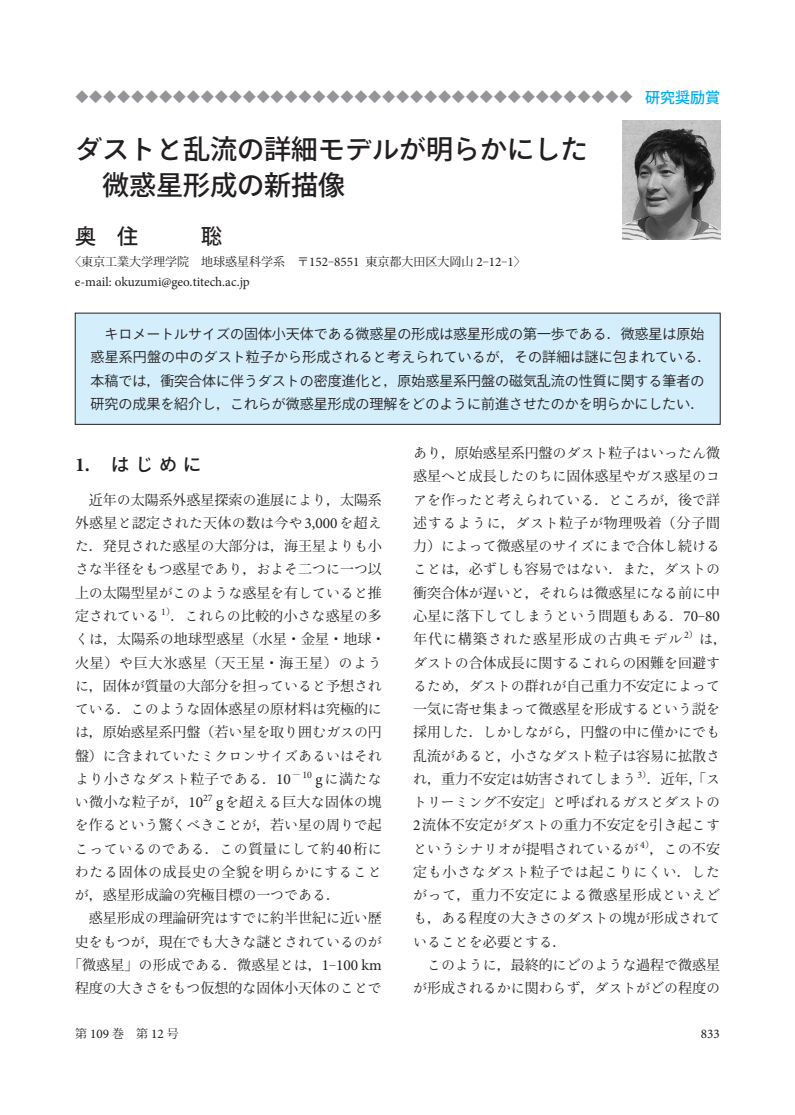
<style>
.page{position:relative;width:795px;height:1115px;background:#fff}
.page>*{position:absolute;margin:0;border:0;box-sizing:border-box;transform-origin:0 0}
.t1{font:500 27px "Ryo Gothic Plus N";color:#231f20}
.t2{font:500 27px "Koz Go Pro";color:#231f20}
.t3{font:500 18px "Ryo Gothic Plus N";color:#231f20}
.t4{font:500 15px "Koz Go Pro";color:#00aeef}
.t5{font:13.95px/23.2px "Ryo Text Plus N";color:#231f20}
.t6{font:13.95px/23.2px "Koz Min Pro";letter-spacing:.01em;color:#231f20;text-align:justify}
.t7{font:13.95px "Ryo Gothic Plus N";letter-spacing:.005em;color:#231f20}
.t8{font:13.95px "Koz Go Pro";color:#231f20}
.t9{font:13.95px "Koz Min Pro";color:#939598}
.t10{font:13.95px/23.2px "Koz Min Pro";letter-spacing:.035em;color:#231f20}
.t11{font:13.95px "Koz Min Pro";letter-spacing:.055em;color:#231f20}
.t12{font:13.95px "Ryo Text Plus N";letter-spacing:.025em;color:#231f20}
.t13{font:13.95px "Koz Min Pro";letter-spacing:.075em;color:#231f20}
.t14{font:13.2px "Minion Pro";color:#231f20}
.t15{font:12px "Koz Min Pro";color:#231f20}
.s1{font-family:"Koz Go Pro"}
.s2{font-family:"Ryo Gothic Plus N"}
.s3{font-family:"Minion Pro";font-size:13.2px}
.s4{font-family:"Koz Min Pro"}
.s5{font-family:"Minion Pro";font-weight:700;font-size:19.8px}
.s6{font-family:"Ryo Text Plus N"}
.s7{font-family:"Minion Pro";font-size:15.3px}
</style>
<div class="page">
<div style="left:75px;top:313px;width:645px;height:111px;background:#d4effb"></div>
<img style="left:622px;top:120px;width:98px;height:119px">
<p class="t4" style="left:645px;top:88px;width:76px">研究奨励賞</p>
<p class="t9" style="left:75px;top:87px;width:643px">◆◆◆◆◆◆◆◆◆◆◆◆◆◆◆◆◆◆◆◆◆◆◆◆◆◆◆◆◆◆◆◆◆◆◆◆◆◆◆◆◆◆◆◆◆◆</p>
<h1 class="t1" style="left:75px;top:132px;width:514px">ダストと<span class="s1">乱流</span>の<span class="s1">詳細</span>モデルが<span class="s1">明</span>らかにした</h1>
<h1 class="t2" style="left:102px;top:168px;width:244px">微惑星形成<span class="s2">の</span>新描像</h1>
<p class="t15" style="left:69px;top:253px;width:458px">〈東京工業大学理学院　地球惑星科学系　〒<span class="s3">152</span>‒<span class="s3">8551</span> 東京都大田区大岡山 <span class="s3">2</span>‒<span class="s3">12</span>‒<span class="s3">1</span>〉</p>
<p class="t14" style="left:75px;top:273px;width:176px">e-mail: okuzumi@geo.titech.ac.jp</p>
<p class="t8" style="left:105px;top:325px;width:601px"><span class="s2">キロメートルサイズの</span>固体小天体<span class="s2">である</span>微惑星<span class="s2">の</span>形成<span class="s2">は</span>惑星形成<span class="s2">の</span>第一歩<span class="s2">である</span><span class="s4">．</span>微惑星<span class="s2">は</span>原始</p>
<p class="t7" style="left:91px;top:348px;width:622px"><span class="s1">惑星系円盤</span>の<span class="s1">中</span>のダスト<span class="s1">粒子</span>から<span class="s1">形成</span>されると<span class="s1">考</span>えられているが<span class="s4">，</span>その<span class="s1">詳細</span>は<span class="s1">謎</span>に<span class="s1">包</span>まれている<span class="s4">．</span></p>
<p class="t8" style="left:91px;top:371px;width:615px">本稿<span class="s2">では</span><span class="s4">，</span>衝突合体<span class="s2">に</span>伴<span class="s2">うダストの</span>密度進化<span class="s2">と</span><span class="s4">，</span>原始惑星系円盤<span class="s2">の</span>磁気乱流<span class="s2">の</span>性質<span class="s2">に</span>関<span class="s2">する</span>筆者<span class="s2">の</span></p>
<p class="t7" style="left:91px;top:395px;width:615px"><span class="s1">研究</span>の<span class="s1">成果</span>を<span class="s1">紹介</span>し<span class="s4">，</span>これらが<span class="s1">微惑星形成</span>の<span class="s1">理解</span>をどのように<span class="s1">前進</span>させたのかを<span class="s1">明</span>らかにしたい<span class="s4">．</span></p>
<p class="t3" style="left:75px;top:453px;width:127px"><span class="s5">1.</span> はじめに</p>
<p class="t6" style="left:75px;top:487px;width:308px;text-indent:14px">近年<span class="s6">の</span>太陽系外惑星探索<span class="s6">の</span>進展<span class="s6">により</span>，太陽系外惑星<span class="s6">と</span>認定<span class="s6">された</span>天体<span class="s6">の</span>数<span class="s6">は</span>今<span class="s6">や</span><span class="s7">3,000</span><span class="s6">を</span>超<span class="s6">えた</span>．発見<span class="s6">された</span>惑星<span class="s6">の</span>大部分<span class="s6">は</span>，海王星<span class="s6">よりも</span>小</p>
<p class="t5" style="left:75px;top:557px;width:308px;text-align:justify">さな<span class="s4">半径</span>をもつ<span class="s4">惑星</span>であり<span class="s4">，</span>およそ<span class="s4">二</span>つに<span class="s4">一</span>つ<span class="s4">以上</span>の<span class="s4">太陽型星</span>がこのような<span class="s4">惑星</span>を<span class="s4">有</span>していると<span class="s4">推定</span>されている <sup>1</sup><sup>）</sup><span class="s4">．</span>これらの<span class="s4">比較的小</span>さな<span class="s4">惑星</span>の<span class="s4">多</span></p>
<p class="t10" style="left:75px;top:627px;width:312px"><span class="s6">くは</span>，太陽系<span class="s6">の</span>地球型惑星（水星・金星・地球・火星）<span class="s6">や</span>巨大氷惑星（天王星・海王星）<span class="s6">のよう</span></p>
<p class="t5" style="left:75px;top:674px;width:308px">に<span class="s4">，固体</span>が<span class="s4">質量</span>の<span class="s4">大部分</span>を<span class="s4">担</span>っていると<span class="s4">予想</span>されている<span class="s4">．</span>このような<span class="s4">固体惑星</span>の<span class="s4">原材料</span>は<span class="s4">究極的</span>に</p>
<p class="t6" style="left:75px;top:720px;width:308px"><span class="s6">は</span>，原始惑星系円盤（若<span class="s6">い</span>星<span class="s6">を</span>取<span class="s6">り</span>囲<span class="s6">むガスの</span>円</p>
<p class="t5" style="left:75px;top:743px;width:308px"><span class="s4">盤）</span>に<span class="s4">含</span>まれていたミクロンサイズあるいはそれより<span class="s4">小</span>さなダスト<span class="s4">粒子</span>である<span class="s4">．</span><span class="s7">10</span><sup>－</sup><sup>10</sup> <span class="s7">g</span>に<span class="s4">満</span>たな</p>
<p class="t6" style="left:75px;top:789px;width:308px"><span class="s6">い</span>微小<span class="s6">な</span>粒子<span class="s6">が</span>，<span class="s7">10</span><sup>27</sup> <span class="s7">g</span><span class="s6">を</span>超<span class="s6">える</span>巨大<span class="s6">な</span>固体<span class="s6">の</span>塊</p>
<p class="t5" style="left:75px;top:813px;width:308px;text-align:justify">を<span class="s4">作</span>るという<span class="s4">驚</span>くべきことが<span class="s4">，若</span>い<span class="s4">星</span>の<span class="s4">周</span>りで<span class="s4">起</span>こっているのである<span class="s4">．</span>この<span class="s4">質量</span>にして<span class="s4">約</span><span class="s7">40</span><span class="s4">桁</span>にわたる<span class="s4">固体</span>の<span class="s4">成長史</span>の<span class="s4">全貌</span>を<span class="s4">明</span>らかにすること</p>
<p class="t6" style="left:89px;top:882px;width:294px;text-indent:-14px"><span class="s6">が</span>，惑星形成論<span class="s6">の</span>究極目標<span class="s6">の</span>一<span class="s6">つである</span>．<br>惑星形成<span class="s6">の</span>理論研究<span class="s6">はすでに</span>約半世紀<span class="s6">に</span>近<span class="s6">い</span>歴</p>
<p class="t5" style="left:75px;top:929px;width:308px"><span class="s4">史</span>をもつが<span class="s4">，現在</span>でも<span class="s4">大</span>きな<span class="s4">謎</span>とされているのが</p>
<p class="t6" style="left:68px;top:952px;width:315px;text-align:center">「微惑星」<span class="s6">の</span>形成<span class="s6">である</span>．微惑星<span class="s6">とは</span>，<span class="s7">1</span>‒<span class="s7">100 km</span>程度<span class="s6">の</span>大<span class="s6">きさをもつ</span>仮想的<span class="s6">な</span>固体小天体<span class="s6">のことで</span></p>
<p class="t5" style="left:413px;top:441px;width:308px;text-align:justify">あり<span class="s4">，原始惑星系円盤</span>のダスト<span class="s4">粒子</span>はいったん<span class="s4">微惑星</span>へと<span class="s4">成長</span>したのちに<span class="s4">固体惑星</span>やガス<span class="s4">惑星</span>のコアを<span class="s4">作</span>ったと<span class="s4">考</span>えられている<span class="s4">．</span>ところが<span class="s4">，後</span>で<span class="s4">詳</span></p>
<p class="t11" style="left:413px;top:513px;width:308px">述<span class="s6">するように</span>，<span class="s6">ダスト</span>粒子<span class="s6">が</span>物理吸着（分子間</p>
<p class="t5" style="left:413px;top:534px;width:308px"><span class="s4">力）</span>によって<span class="s4">微惑星</span>のサイズにまで<span class="s4">合体</span>し<span class="s4">続</span>けることは<span class="s4">，必</span>ずしも<span class="s4">容易</span>ではない<span class="s4">．</span>また<span class="s4">，</span>ダストの</p>
<p class="t6" style="left:413px;top:580px;width:308px">衝突合体<span class="s6">が</span>遅<span class="s6">いと</span>，<span class="s6">それらは</span>微惑星<span class="s6">になる</span>前<span class="s6">に</span>中</p>
<p class="t12" style="left:413px;top:607px;width:308px"><span class="s4">心星</span>に<span class="s4">落下</span>してしまうという<span class="s4">問題</span>もある<span class="s4">．</span><span class="s7">70</span><span class="s4">‒</span><span class="s7">80</span></p>
<p class="t13" style="left:413px;top:629px;width:315px">年代<span class="s6">に</span>構築<span class="s6">された</span>惑星形成<span class="s6">の</span>古典<span class="s6">モデル</span><sup>2</sup><sup>）</sup><span class="s6">は</span>，</p>
<p class="t5" style="left:413px;top:650px;width:308px;text-align:justify">ダストの<span class="s4">合体成長</span>に<span class="s4">関</span>するこれらの<span class="s4">困難</span>を<span class="s4">回避</span>するため<span class="s4">，</span>ダストの<span class="s4">群</span>れが<span class="s4">自己重力不安定</span>によって<span class="s4">一気</span>に<span class="s4">寄</span>せ<span class="s4">集</span>まって<span class="s4">微惑星</span>を<span class="s4">形成</span>するという<span class="s4">説</span>を<span class="s4">採用</span>した<span class="s4">．</span>しかしながら<span class="s4">，円盤</span>の<span class="s4">中</span>に<span class="s4">僅</span>かにでも<span class="s4">乱流</span>があると<span class="s4">，小</span>さなダスト<span class="s4">粒子</span>は<span class="s4">容易</span>に<span class="s4">拡散</span>さ</p>
<p class="t6" style="left:413px;top:766px;width:308px"><span class="s6">れ</span>，重力不安定<span class="s6">は</span>妨害<span class="s6">されてしまう</span><sup>3</sup><sup>）</sup>．近年，「<span class="s6">ス</span></p>
<p class="t5" style="left:413px;top:790px;width:308px">トリーミング<span class="s4">不安定」</span>と<span class="s4">呼</span>ばれるガスとダストの</p>
<p class="t6" style="left:413px;top:813px;width:308px"><span class="s7">2</span>流体不安定<span class="s6">がダストの</span>重力不安定<span class="s6">を</span>引<span class="s6">き</span>起<span class="s6">こす</span></p>
<p class="t5" style="left:413px;top:836px;width:308px">というシナリオが<span class="s4">提唱</span>されているが<sup>4</sup><sup>）</sup><span class="s4">，</span>この<span class="s4">不安定</span>も<span class="s4">小</span>さなダスト<span class="s4">粒子</span>では<span class="s4">起</span>こりにくい<span class="s4">．</span>した</p>
<p class="t11" style="left:413px;top:885px;width:308px"><span class="s6">がって</span>，重力不安定<span class="s6">による</span>微惑星形成<span class="s6">といえど</span></p>
<p class="t5" style="left:413px;top:906px;width:308px">も<span class="s4">，</span>ある<span class="s4">程度</span>の<span class="s4">大</span>きさのダストの<span class="s4">塊</span>が<span class="s4">形成</span>されていることを<span class="s4">必要</span>とする<span class="s4">．</span></p>
<p class="t5" style="left:413px;top:953px;width:308px;text-align:right">このように<span class="s4">，最終的</span>にどのような<span class="s4">過程</span>で<span class="s4">微惑星</span>が<span class="s4">形成</span>されるかに<span class="s4">関</span>わらず<span class="s4">，</span>ダストがどの<span class="s4">程度</span>の</p>
<p class="t15" style="left:75px;top:1024px;width:105px">第 <span class="s3">109</span> 巻　第 <span class="s3">12</span> 号</p>
<p class="t14" style="left:701px;top:1024px;width:21px">833</p>
</div>
